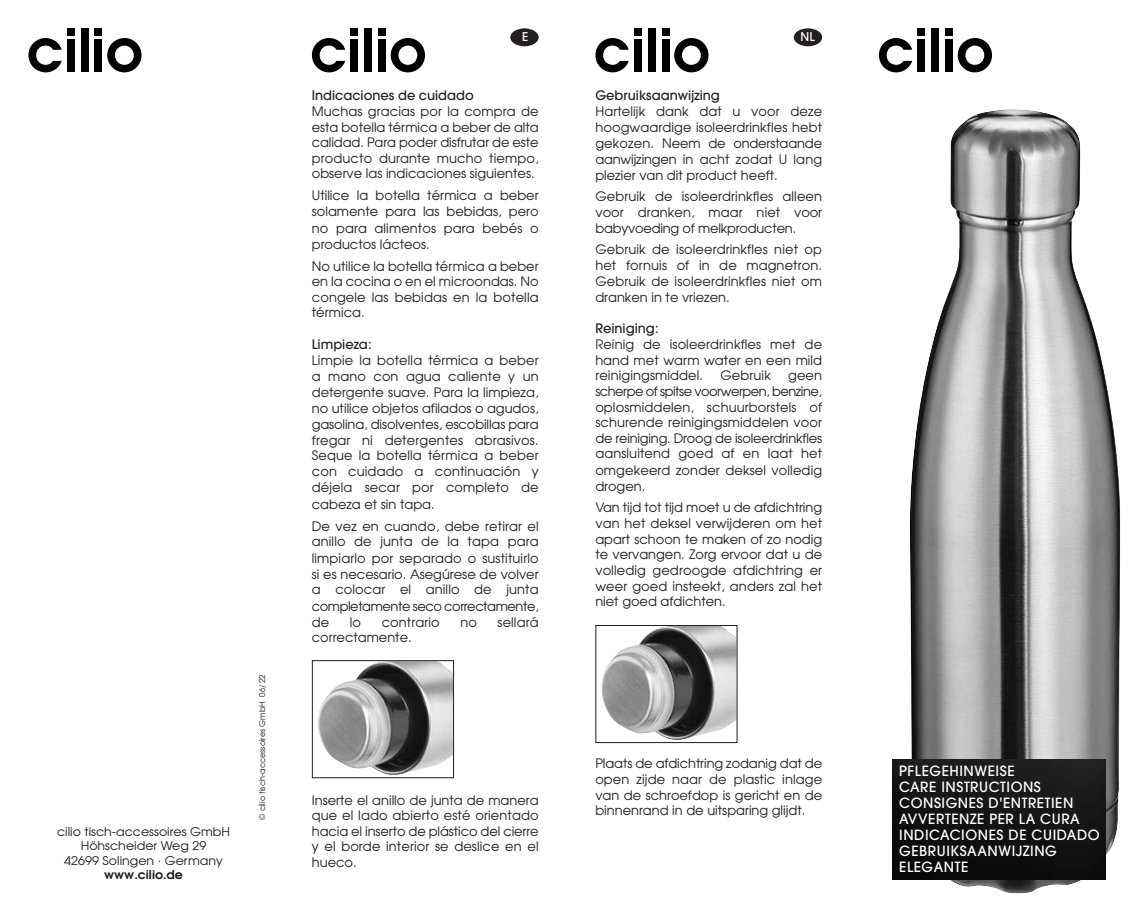
<style>
.page{position:relative;width:1134px;height:908px;background:#fff}
.page>*{position:absolute;margin:0;border:0;box-sizing:border-box;transform-origin:0 0}
.t1{font:500 14px "Avant Garde";letter-spacing:.04em;color:#fff}
.t2{font:13px/15.6px "Avant Garde";letter-spacing:.005em;color:#231f20;text-align:justify}
.t3{font:500 13px "Avant Garde";color:#231f20}
.t4{font:12px "Avant Garde";color:#231f20;scale:1.05 1}
.t5{font:600 12px "Avant Garde";color:#231f20;scale:1.05 1}
.t6{font:500 12px "Avant Garde";color:#fff}
.t7{font:8px "Avant Garde";color:#231f20}
</style>
<div class="page">
<img style="left:910px;top:109px;width:210px;height:784px">
<div style="left:917px;top:39px;width:8px;height:32px;background:#000"></div>
<div style="left:917px;top:28px;width:8px;height:7px;background:#000"></div>
<div style="left:931px;top:28px;width:8px;height:43px;background:#000"></div>
<div style="left:945px;top:39px;width:8px;height:32px;background:#000"></div>
<div style="left:945px;top:28px;width:8px;height:7px;background:#000"></div>
<svg style="left:879px;top:38px;width:33px;height:34px"></svg>
<svg style="left:958px;top:38px;width:34px;height:34px"></svg>
<div style="left:634px;top:39px;width:7px;height:32px;background:#000"></div>
<div style="left:634px;top:28px;width:7px;height:7px;background:#000"></div>
<div style="left:648px;top:28px;width:7px;height:43px;background:#000"></div>
<div style="left:662px;top:39px;width:7px;height:32px;background:#000"></div>
<div style="left:662px;top:28px;width:7px;height:7px;background:#000"></div>
<svg style="left:595px;top:38px;width:34px;height:34px"></svg>
<svg style="left:674px;top:38px;width:34px;height:34px"></svg>
<div style="left:350px;top:39px;width:8px;height:32px;background:#000"></div>
<div style="left:350px;top:28px;width:8px;height:7px;background:#000"></div>
<div style="left:364px;top:28px;width:8px;height:43px;background:#000"></div>
<div style="left:378px;top:39px;width:8px;height:32px;background:#000"></div>
<div style="left:378px;top:28px;width:8px;height:7px;background:#000"></div>
<svg style="left:312px;top:38px;width:33px;height:34px"></svg>
<svg style="left:391px;top:38px;width:34px;height:34px"></svg>
<div style="left:67px;top:39px;width:7px;height:32px;background:#000"></div>
<div style="left:67px;top:28px;width:7px;height:7px;background:#000"></div>
<div style="left:81px;top:28px;width:7px;height:43px;background:#000"></div>
<div style="left:95px;top:39px;width:7px;height:32px;background:#000"></div>
<div style="left:95px;top:28px;width:7px;height:7px;background:#000"></div>
<svg style="left:28px;top:38px;width:34px;height:34px"></svg>
<svg style="left:107px;top:38px;width:35px;height:34px"></svg>
<img style="left:892px;top:758px;width:214px;height:120px">
<div style="left:794px;top:28px;width:28px;height:18px;background:#231f20;border-radius:50%"></div>
<div style="left:510px;top:28px;width:29px;height:18px;background:#231f20;border-radius:50%"></div>
<img style="left:318px;top:662px;width:134px;height:113px">
<div style="left:312px;top:660px;width:142px;height:117px;border:1px solid #231f20"></div>
<img style="left:601px;top:626px;width:134px;height:114px">
<p class="t4" style="left:57px;top:826px;width:166px">cilio tisch-accessoires GmbH</p>
<p class="t4" style="left:81px;top:840px;width:121px">Höhscheider Weg 29</p>
<p class="t4" style="left:64px;top:855px;width:153px">42699 Solingen · Germany</p>
<p class="t5" style="left:104px;top:869px;width:77px">www.cilio.de</p>
<p class="t7" style="left:259px;top:819px;width:147px;rotate:-90deg">© cilio tisch-accessoires GmbH 06/ 22</p>
<p class="t6" style="left:522px;top:32px;width:8px">E</p>
<p class="t6" style="left:800px;top:32px;width:16px">NL</p>
<p class="t3" style="left:312px;top:91px;width:164px">Indicaciones de cuidado</p>
<p class="t2" style="left:312px;top:105px;width:228px">Muchas gracias por la compra de esta botella térmica a beber de alta calidad. Para poder disfrutar de este producto durante mucho tiempo, observe las indicaciones siguientes.</p>
<p class="t2" style="left:312px;top:188px;width:228px;line-height:16.2px">Utilice la botella térmica a beber solamente para las bebidas, pero no para alimentos para bebés o productos lácteos.</p>
<p class="t2" style="left:312px;top:259px;width:228px">No utilice la botella térmica a beber en la cocina o en el microondas. No congele las bebidas en la botella térmica.</p>
<p class="t3" style="left:312px;top:339px;width:61px">Limpieza:</p>
<p class="t2" style="left:312px;top:353px;width:228px">Limpie la botella térmica a beber a mano con agua caliente y un detergente suave. Para la limpieza, no utilice objetos afilados o agudos, gasolina, disolventes, escobillas para fregar ni detergentes abrasivos.<br>Seque la botella térmica a beber con cuidado a continuación y déjela secar por completo de cabeza et sin tapa.</p>
<p class="t2" style="left:312px;top:519px;width:228px">De vez en cuando, debe retirar el anillo de junta de la tapa para limpiarlo por separado o sustituirlo si es necesario. Asegúrese de volver a colocar el anillo de junta completamente seco correctamente, de</p>
<p class="t2" style="left:350px;top:615px;width:13px">lo</p>
<p class="t2" style="left:382px;top:615px;width:60px">contrario</p>
<p class="t2" style="left:460px;top:615px;width:18px">no</p>
<p class="t2" style="left:497px;top:615px;width:43px">sellará</p>
<p class="t2" style="left:312px;top:630px;width:101px">correctamente.</p>
<p class="t2" style="left:312px;top:792px;width:228px">Inserte el anillo de junta de manera que el lado abierto esté orientado hacia el inserto de plástico del cierre y el borde interior se deslice en el hueco.</p>
<p class="t3" style="left:595px;top:91px;width:126px">Gebruiksaanwijzing</p>
<p class="t2" style="left:595px;top:104px;width:228px">Hartelijk dank dat u voor deze hoogwaardige isoleerdrinkfles hebt gekozen. Neem de onderstaande aanwijzingen in acht zodat U lang plezier van dit product heeft.</p>
<p class="t2" style="left:595px;top:190px;width:228px">Gebruik de isoleerdrinkfles alleen voor dranken, maar niet voor babyvoeding of melkproducten.</p>
<p class="t2" style="left:595px;top:242px;width:228px">Gebruik de isoleerdrinkfles niet op het fornuis of in de magnetron.<br>Gebruik de isoleerdrinkfles niet om dranken in te vriezen.</p>
<p class="t3" style="left:595px;top:324px;width:65px">Reiniging:</p>
<p class="t2" style="left:595px;top:337px;width:228px">Reinig de isoleerdrinkfles met de hand met warm water en een mild reinigingsmiddel.</p>
<p class="t2" style="left:720px;top:369px;width:52px">Gebruik</p>
<p class="t2" style="left:595px;top:368px;width:228px;text-indent:193px">geen scherpe of spitse voorwerpen, benzine, oplosmiddelen, schuurborstels of schurende reinigingsmiddelen voor de reiniging. Droog de isoleerdrinkfles aansluitend goed af en laat het omgekeerd zonder deksel volledig drogen.</p>
<p class="t2" style="left:595px;top:501px;width:228px">Van tijd tot tijd moet u de afdichtring van het deksel verwijderen om het apart schoon te maken of zo nodig te vervangen. Zorg ervoor dat u de volledig gedroogde afdichtring er weer goed insteekt, anders zal het niet goed afdichten.</p>
<p class="t2" style="left:595px;top:756px;width:228px">Plaats de afdichtring zodanig dat de open zijde naar de plastic inlage van de schroefdop is gericht en de binnenrand in de uitsparing glijdt.</p>
<p class="t1" style="left:899px;top:765px;width:117px">PFLEGEHINWEISE</p>
<p class="t1" style="left:899px;top:781px;width:143px">CARE INSTRUCTIONS</p>
<p class="t1" style="left:899px;top:797px;width:176px">CONSIGNES D'ENTRETIEN</p>
<p class="t1" style="left:899px;top:813px;width:182px">AVVERTENZE PER LA CURA</p>
<p class="t1" style="left:899px;top:829px;width:202px">INDICACIONES DE CUIDADO</p>
<p class="t1" style="left:899px;top:845px;width:159px">GEBRUIKSAANWIJZING</p>
<p class="t1" style="left:899px;top:861px;width:71px">ELEGANTE</p>
</div>
